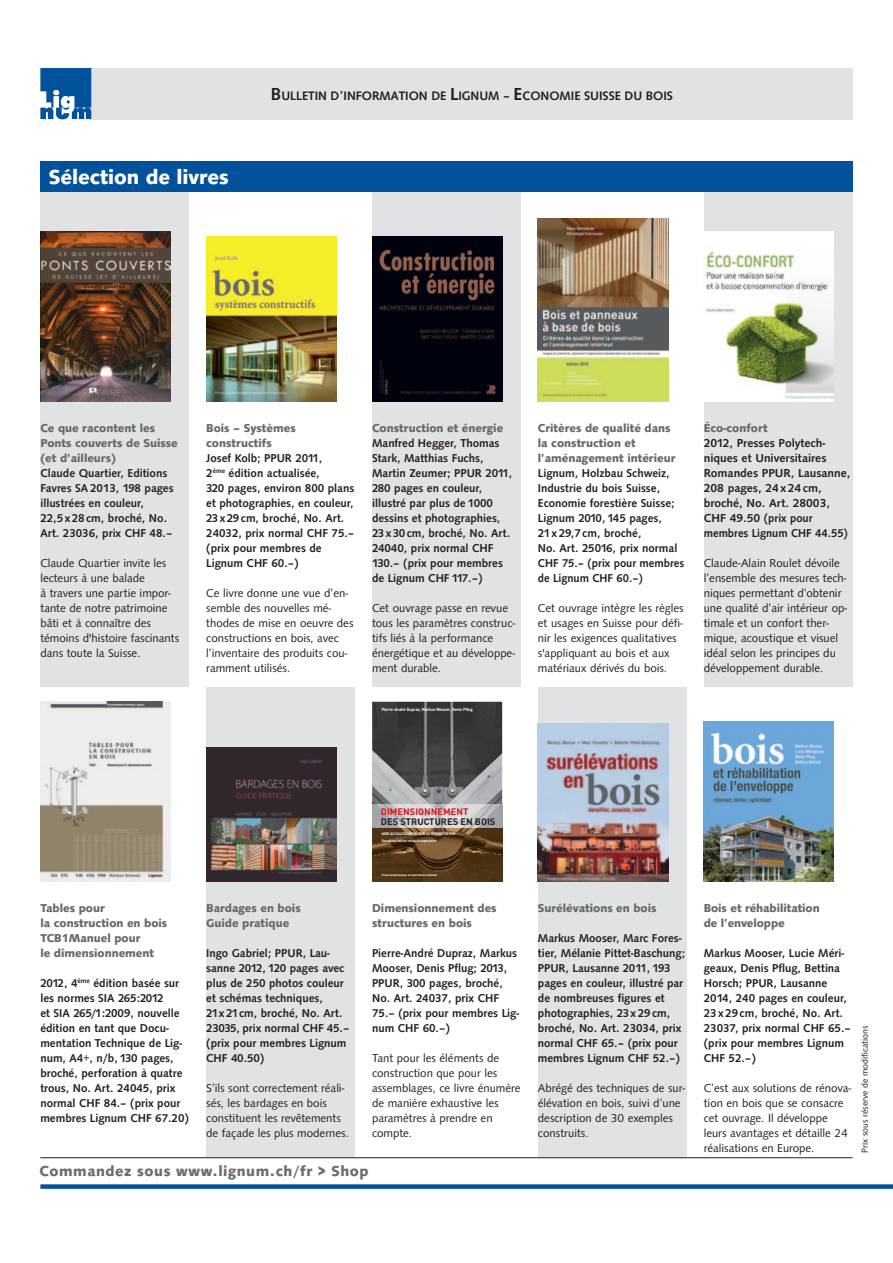
<style>
.page{position:relative;width:893px;height:1263px;background:#fff}
.page>*{position:absolute;margin:0;border:0;box-sizing:border-box;transform-origin:0 0}
.t1{font:700 21px "Syntax";color:#fff}
.t2{font:700 15px "Syntax";letter-spacing:.04em;color:#6c6d70}
.t3{font:500 12.75px "Syntax";color:#231f20}
.t4{font:12px/15px "Syntax";color:#231f20}
.t5{font:500 12px/15px "Syntax";color:#231f20}
.t6{font:500 11.85px/15px "Syntax";color:#231f20}
.t7{font:11.85px/15px "Syntax";color:#231f20}
.t8{font:700 11.85px/15px "Syntax";color:#69696c}
.t9{font:700 9.3px "DIN";color:#231f20}
.t10{font:700 9.3px "DIN";color:#d7171f}
.t11{font:9px "Syntax";color:#231f20}
.t12{font:700 4.5px "DIN";color:#fff;scale:.9 1}
.t13{font:700 3.9px "DIN";color:#fff;scale:.9 1}
.t14{font:700 3.6px "DIN";color:#fff;scale:.9 1}
.t15{font:700 condensed 2.7px "Helvetica";color:#fff}
.s1{font-size:18px}
.s2{font-size:12px}
</style>
<div class="page">
<div style="left:40px;top:1184px;width:853px;height:5px;background:#01529a"></div>
<div style="left:91px;top:68px;width:762px;height:51px;background:#e1e2e4"></div>
<div style="left:206px;top:687px;width:149px;height:470px;background:#e1e2e4"></div>
<img style="left:40px;top:702px;width:131px;height:180px">
<img style="left:206px;top:748px;width:130px;height:134px">
<div style="left:40px;top:192px;width:149px;height:495px;background:#e1e2e4"></div>
<img style="left:40px;top:232px;width:130px;height:170px">
<div style="left:538px;top:687px;width:149px;height:470px;background:#e1e2e4"></div>
<div style="left:372px;top:192px;width:149px;height:495px;background:#e1e2e4"></div>
<div style="left:704px;top:192px;width:149px;height:495px;background:#e1e2e4"></div>
<img style="left:206px;top:237px;width:130px;height:165px">
<img style="left:372px;top:237px;width:130px;height:165px">
<img style="left:538px;top:218px;width:130px;height:184px">
<img style="left:704px;top:231px;width:130px;height:171px">
<img style="left:372px;top:702px;width:130px;height:102px">
<img style="left:372px;top:804px;width:130px;height:78px">
<img style="left:538px;top:724px;width:130px;height:158px">
<div style="left:40px;top:162px;width:813px;height:30px;background:#01529a"></div>
<hr style="left:40px;top:1157px;width:813px;height:1px;background:#231f20">
<img style="left:704px;top:721px;width:129px;height:161px">
<svg style="left:40px;top:68px;width:51px;height:51px;background:#3575ae"></svg>
<h1 class="t1" style="left:49px;top:165px;width:181px">Sélection de livres</h1>
<p class="t3" style="left:271px;top:89px;width:403px"><span class="s1">B</span>ulletin d’information de <span class="s1">L</span>ignum – <span class="s1">E</span>conomie suisse du bois</p>
<p class="t8" style="left:40px;top:420px;width:139px">Ce que racontent les<br>Ponts couverts de Suisse (et d’ailleurs)</p>
<p class="t6" style="left:40px;top:465px;width:135px">Claude Quartier, Editions<br>Favres SA 2013, 198 pages illustrées en couleur,<br>22,5x28cm, broché, No.<br>Art. 23036, prix CHF 48.–</p>
<p class="t7" style="left:40px;top:555px;width:140px">Claude Quartier invite les lecteurs à une balade<br>à travers une partie impor&shy;tante de notre patrimoine bâti et à connaître des témoins d'histoire fascinants dans toute la Suisse.</p>
<p class="t8" style="left:206px;top:420px;width:91px">Bois – Systèmes constructifs</p>
<p class="t6" style="left:206px;top:450px;width:150px">Josef Kolb; PPUR 2011,<br>2<sup>ème</sup> édition actualisée,<br>320 pages, environ 800 plans et photographies, en couleur,<br>23x29cm, broché, No. Art.<br>24032, prix normal CHF 75.– (prix pour membres de<br>Lignum CHF 60.–)</p>
<p class="t7" style="left:206px;top:585px;width:149px">Ce livre donne une vue d’en&shy;semble des nouvelles mé&shy;thodes de mise en oeuvre des constructions en bois, avec l’inventaire des produits cou&shy;ramment utilisés.</p>
<p class="t8" style="left:372px;top:420px;width:133px">Construction et énergie</p>
<p class="t6" style="left:372px;top:435px;width:142px">Manfred Hegger, Thomas<br>Stark, Matthias Fuchs,<br>Martin Zeumer; PPUR 2011,<br>280 pages en couleur, illustré par plus de 1000 dessins et photographies,<br>23x30cm, broché, No. Art.<br>24040, prix normal CHF<br>130.– (prix pour membres de Lignum CHF 117.–)</p>
<p class="t7" style="left:372px;top:600px;width:145px">Cet ouvrage passe en revue tous les paramètres construc&shy;tifs liés à la performance énergétique et au développe&shy;ment durable.</p>
<p class="t12" style="left:382px;top:707px;width:103px">Pierre-André Dupraz, Markus Mooser, Denis Pflug</p>
<p class="t8" style="left:538px;top:420px;width:139px">Critères de qualité dans la construction et l’aménagement intérieur</p>
<p class="t6" style="left:538px;top:465px;width:148px">Lignum, Holzbau Schweiz,<br>Industrie du bois Suisse,<br>Economie forestière Suisse;<br>Lignum 2010, 145 pages,<br>21x29,7cm, broché,<br>No. Art. 25016, prix normal<br>CHF 75.– (prix pour membres de Lignum CHF 60.–)</p>
<p class="t7" style="left:538px;top:600px;width:147px">Cet ouvrage intègre les règles et usages en Suisse pour défi&shy;nir les exigences qualitatives s'appliquant au bois et aux matériaux dérivés du bois.</p>
<p class="t8" style="left:704px;top:420px;width:66px">Éco-confort</p>
<p class="t5" style="left:704px;top:435px;width:148px">2012, Presses Polytech&shy;niques et Universitaires<br>Romandes PPUR, Lausanne,<br>208 pages, 24x24cm, broché, No. Art. 28003,</p>
<p class="t6" style="left:704px;top:510px;width:146px"><span class="s2">CHF 49.50</span> (prix pour membres Lignum CHF 44.55)</p>
<p class="t4" style="left:704px;top:555px;width:145px">Claude-Alain Roulet dévoile l’ensemble des mesures tech&shy;niques permettant d’obtenir une qualité d’air intérieur op&shy;timale et un confort ther&shy;mique, acoustique et visuel idéal selon les principes du développement durable.</p>
<p class="t10" style="left:381px;top:806px;width:89px">DIMENSIONNEMENT</p>
<p class="t9" style="left:381px;top:815px;width:116px">DES STRUCTURES EN BOIS</p>
<p class="t13" style="left:382px;top:831px;width:83px">AIDE AU CALCUL BASÉ SUR LA NORME SIA 265</p>
<p class="t14" style="left:382px;top:838px;width:63px">Deuxième édition revue et augmentée</p>
<p class="t8" style="left:40px;top:900px;width:128px">Tables pour<br>la construction en bois<br>TCB1Manuel pour<br>le dimensionnement</p>
<p class="t6" style="left:40px;top:975px;width:150px">2012, 4<sup>ème</sup> édition basée sur les normes SIA 265:2012<br>et SIA 265/1:2009, nouvelle édition en tant que Docu&shy;mentation Technique de Lig&shy;num, A4+, n/b, 130 pages, broché, perforation à quatre trous, No. Art. 24045, prix normal CHF 84.– (prix pour membres Lignum CHF 67.20)</p>
<p class="t8" style="left:206px;top:900px;width:96px">Bardages en bois<br>Guide pratique</p>
<p class="t6" style="left:206px;top:945px;width:145px">Ingo Gabriel; PPUR, Lau&shy;sanne 2012, 120 pages avec plus de 250 photos couleur et schémas techniques,<br>21x21cm, broché, No. Art.<br>23035, prix normal CHF 45.– (prix pour membres Lignum<br>CHF 40.50)</p>
<p class="t7" style="left:206px;top:1080px;width:144px">S’ils sont correctement réali&shy;sés, les bardages en bois constituent les revêtements de façade les plus modernes.</p>
<p class="t15" style="left:382px;top:873px;width:57px">Presses polytechniques et universitaires romandes</p>
<p class="t8" style="left:372px;top:900px;width:126px">Dimensionnement des structures en bois</p>
<p class="t6" style="left:372px;top:945px;width:148px">Pierre-André Dupraz, Markus<br>Mooser, Denis Pflug; 2013,<br>PPUR, 300 pages, broché,<br>No. Art. 24037, prix CHF<br>75.– (prix pour membres Lig&shy;num CHF 60.–)</p>
<p class="t7" style="left:372px;top:1050px;width:150px">Tant pour les éléments de construction que pour les assemblages, ce livre énumère de manière exhaustive les paramètres à prendre en compte.</p>
<p class="t2" style="left:39px;top:1162px;width:331px">Commandez sous www.lignum.ch/fr &gt; Shop</p>
<p class="t8" style="left:538px;top:900px;width:120px">Surélévations en bois</p>
<p class="t6" style="left:538px;top:930px;width:149px">Markus Mooser, Marc Fores&shy;tier, Mélanie Pittet-Baschung;<br>PPUR, Lausanne 2011, 193 pages en couleur, illustré par de nombreuses figures et photographies, 23x29cm, broché, No. Art. 23034, prix normal CHF 65.– (prix pour membres Lignum CHF 52.–)</p>
<p class="t7" style="left:538px;top:1080px;width:149px">Abrégé des techniques de sur&shy;élévation en bois, suivi d’une description de 30 exemples construits.</p>
<p class="t8" style="left:704px;top:900px;width:117px">Bois et réhabilitation de l’enveloppe</p>
<p class="t6" style="left:704px;top:945px;width:149px">Markus Mooser, Lucie Méri&shy;geaux, Denis Pflug, Bettina<br>Horsch; PPUR, Lausanne<br>2014, 240 pages en couleur,<br>23x29cm, broché, No. Art.<br>23037, prix normal CHF 65.– (prix pour membres Lignum<br>CHF 52.–)</p>
<p class="t7" style="left:704px;top:1080px;width:149px">C’est aux solutions de rénova&shy;tion en bois que se consacre cet ouvrage. Il développe leurs avantages et détaille 24 réalisations en Europe.</p>
<p class="t11" style="left:860px;top:1152px;width:128px;rotate:-90deg">Prix sous réserve de modifications</p>
</div>
